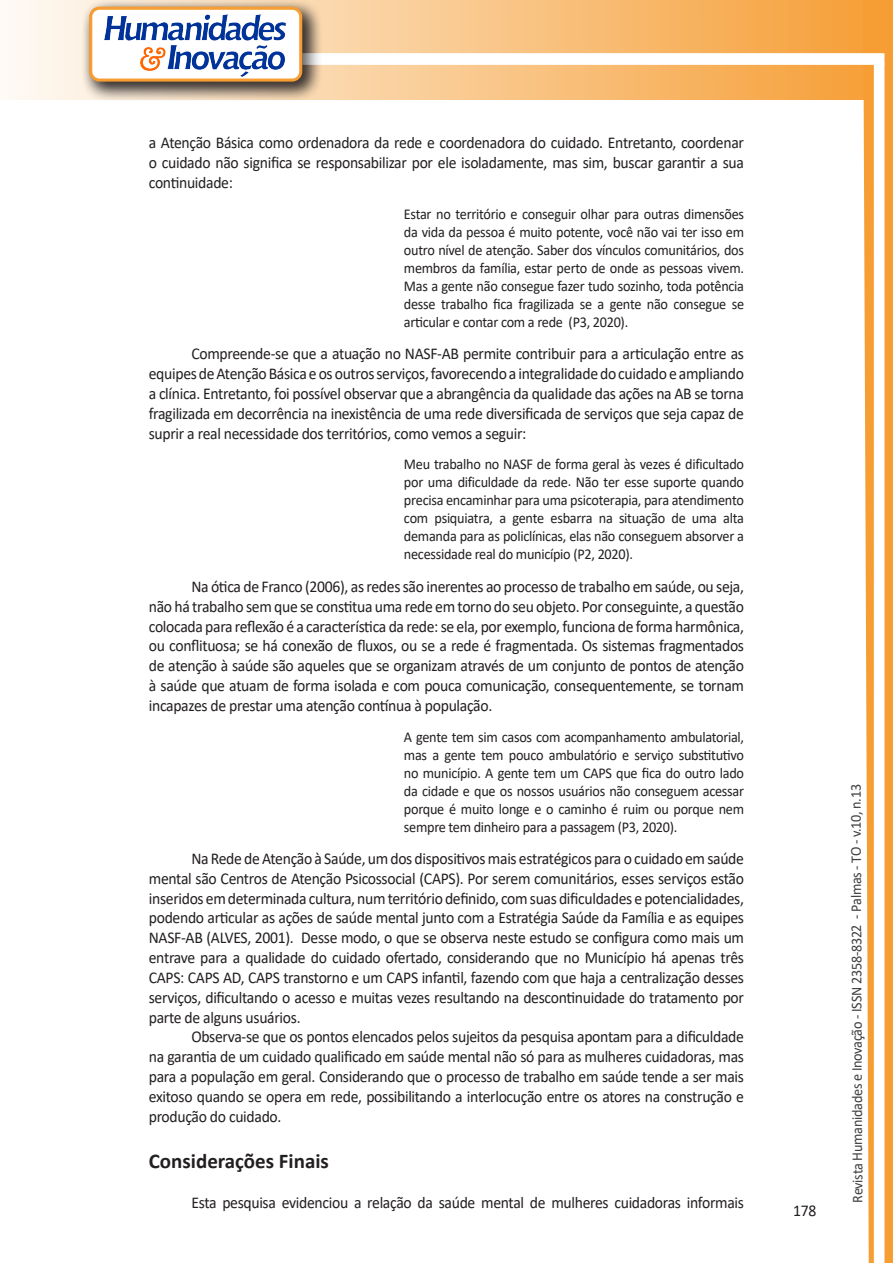
<style>
.page{position:relative;width:893px;height:1263px;background:#fff}
.page>*{position:absolute;margin:0;border:0;box-sizing:border-box;transform-origin:0 0}
.Titulo_2{font:700 21px "Calibri";color:#231f20}
.texto{font:16.5px/19.8px "Calibri";letter-spacing:-.02em;color:#231f20;text-align:justify;scale:.95 1}
.citacao{font:15px/18px "Calibri";letter-spacing:-.02em;color:#231f20;text-align:justify;scale:.95 1}
.t1{font:15px "Calibri";letter-spacing:-.025em;color:#3e3e3f;scale:.95 1}
</style>
<div class="page">
<svg style="left:5px;top:0;width:858px;height:100px"></svg>
<div style="left:302px;top:53px;width:582px;height:12px;background:#fff;border:2px solid #fff"></div>
<svg style="left:863px;top:0;width:30px;height:1263px"></svg>
<div style="left:81px;top:0;width:241px;height:102px;background:#231f20;opacity:.75"></div>
<div style="left:91px;top:8px;width:210px;height:72px;background:#fff;border-radius:9px"></div>
<img style="left:104px;top:14px;width:181px;height:62px">
<div style="left:89px;top:7px;width:213px;height:75px;border:3px solid #f69e34;border-radius:9px"></div>
<p class="texto" style="left:149px;top:133px;width:628px">a Atenção Básica como ordenadora da rede e coordenadora do cuidado. Entretanto, coordenar o cuidado não significa se responsabilizar por ele isoladamente, mas sim, buscar garantir a sua continuidade:</p>
<p class="citacao" style="left:404px;top:204px;width:360px">Estar no território e conseguir olhar para outras dimensões da vida da pessoa é muito potente, você não vai ter isso em outro nível de atenção. Saber dos vínculos comunitários, dos membros da família, estar perto de onde as pessoas vivem.<br>Mas a gente não consegue fazer tudo sozinho, toda potência desse trabalho fica fragilizada se a gente não consegue se articular e contar com a rede (P3, 2020).</p>
<p class="texto" style="left:149px;top:344px;width:628px;text-indent:43px">Compreende-se que a atuação no NASF-AB permite contribuir para a articulação entre as equipes de Atenção Básica e os outros serviços, favorecendo a integralidade do cuidado e ampliando a clínica. Entretanto, foi possível observar que a abrangência da qualidade das ações na AB se torna fragilizada em decorrência na inexistência de uma rede diversificada de serviços que seja capaz de suprir a real necessidade dos territórios, como vemos a seguir:</p>
<p class="citacao" style="left:404px;top:455px;width:360px">Meu trabalho no NASF de forma geral às vezes é dificultado por uma dificuldade da rede. Não ter esse suporte quando precisa encaminhar para uma psicoterapia, para atendimento com psiquiatra, a gente esbarra na situação de uma alta demanda para as policlínicas, elas não conseguem absorver a necessidade real do município (P2, 2020).</p>
<p class="texto" style="left:149px;top:576px;width:628px;text-indent:43px">Na ótica de Franco (2006), as redes são inerentes ao processo de trabalho em saúde, ou seja, não há trabalho sem que se constitua uma rede em torno do seu objeto. Por conseguinte, a questão colocada para reflexão é a característica da rede: se ela, por exemplo, funciona de forma harmônica, ou conflituosa; se há conexão de fluxos, ou se a rede é fragmentada. Os sistemas fragmentados de atenção à saúde são aqueles que se organizam através de um conjunto de pontos de atenção à saúde que atuam de forma isolada e com pouca comunicação, consequentemente, se tornam incapazes de prestar uma atenção contínua à população.</p>
<p class="citacao" style="left:404px;top:727px;width:360px">A gente tem sim casos com acompanhamento ambulatorial, mas a gente tem pouco ambulatório e serviço substitutivo no município. A gente tem um CAPS que fica do outro lado da cidade e que os nossos usuários não conseguem acessar porque é muito longe e o caminho é ruim ou porque nem sempre tem dinheiro para a passagem (P3, 2020).</p>
<p class="texto" style="left:149px;top:848px;width:628px;text-indent:43px">Na Rede de Atenção à Saúde, um dos dispositivos mais estratégicos para o cuidado em saúde mental são Centros de Atenção Psicossocial (CAPS). Por serem comunitários, esses serviços estão inseridos em determinada cultura, num território definido, com suas dificuldades e potencialidades, podendo articular as ações de saúde mental junto com a Estratégia Saúde da Família e as equipes NASF-AB (ALVES, 2001). Desse modo, o que se observa neste estudo se configura como mais um entrave para a qualidade do cuidado ofertado, considerando que no Município há apenas três CAPS: CAPS AD, CAPS transtorno e um CAPS infantil, fazendo com que haja a centralização desses serviços, dificultando o acesso e muitas vezes resultando na descontinuidade do tratamento por parte de alguns usuários.</p>
<p class="texto" style="left:149px;top:1026px;width:628px;text-indent:43px">Observa-se que os pontos elencados pelos sujeitos da pesquisa apontam para a dificuldade na garantia de um cuidado qualificado em saúde mental não só para as mulheres cuidadoras, mas para a população em geral. Considerando que o processo de trabalho em saúde tende a ser mais exitoso quando se opera em rede, possibilitando a interlocução entre os atores na construção e produção do cuidado.</p>
<p class="Titulo_2" style="left:149px;top:1146px;width:182px">Considerações Finais</p>
<p class="texto" style="left:191px;top:1192px;width:583px">Esta pesquisa evidenciou a relação da saúde mental de mulheres cuidadoras informais</p>
<p class="texto" style="left:793px;top:1200px;width:26px">178</p>
<p class="t1" style="left:846px;top:1203px;width:442px;rotate:-90deg">Revista Humanidades e Inovação - ISSN 2358-8322 - Palmas - TO - v.10, n.13</p>
</div>
